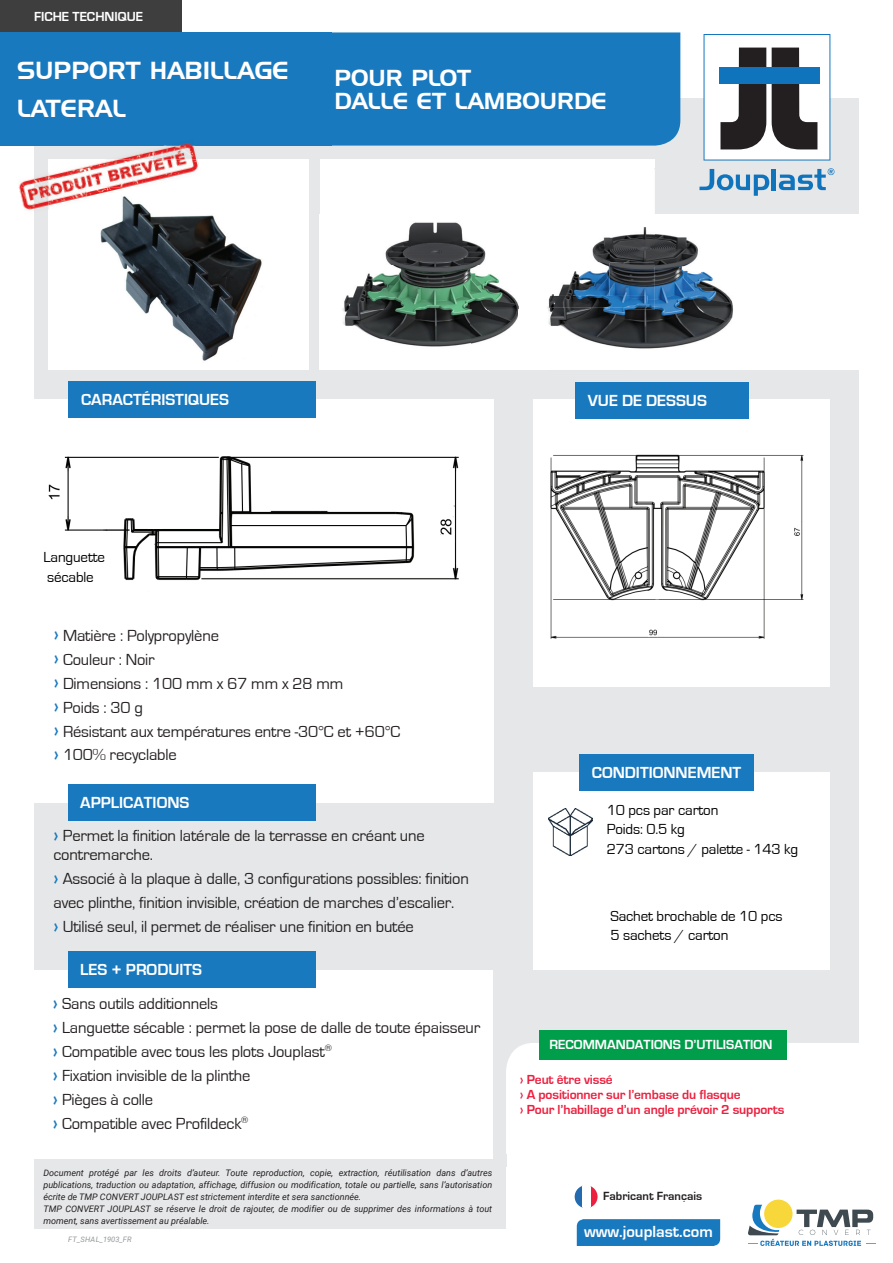
<style>
.page{position:relative;width:893px;height:1263px;background:#fff}
.page>*{position:absolute;margin:0;border:0;box-sizing:border-box;transform-origin:0 0}
.t1{font:24px/37.5px "Handel Gothic BT";color:#fff}
.t2{font:22.5px/22.5px "Handel Gothic BT";color:#fff}
.t3{font:16.5px/24px "Eurostile";letter-spacing:-.01em;color:#231f20}
.t4{font:700 16.5px "Eurostile";color:#fff}
.t5{font:15px/19.5px "Eurostile";letter-spacing:-.01em;color:#000}
.t6{font:700 13.65px "Eurostile";color:#fff}
.t7{font:700 13.5px/15px "Eurostile";letter-spacing:-.01em;color:#ed203f}
.t8{font:700 13.5px "Eurostile";color:#fff}
.t9{font:700 12.15px "Eurostile";color:#231f20}
.t10{font:italic 9px/12px "Roboto";color:#231f20}
.t11{font:italic 7.5px "Roboto";letter-spacing:.035em;color:#939598}
.s1{font-weight:700;font-size:18px;color:#1979bf}
.s2{font-weight:700;color:#fff}
</style>
<div class="page">
<div style="left:34px;top:99px;width:825px;height:1130px;background:#e6e7e9"></div>
<div style="left:320px;top:215px;width:573px;height:155px;background:#fff"></div>
<div style="left:320px;top:159px;width:335px;height:150px;background:#fff"></div>
<div style="left:0;top:0;width:181px;height:32px;background:#3e3e3f"></div>
<div style="left:0;top:399px;width:493px;height:403px;background:#fff"></div>
<div style="left:69px;top:381px;width:247px;height:36px;background:#1979bf"></div>
<div style="left:534px;top:399px;width:296px;height:288px;background:#fff"></div>
<div style="left:575px;top:383px;width:173px;height:36px;background:#1979bf"></div>
<div style="left:506px;top:1043px;width:353px;height:124px;background:#fff"></div>
<div style="left:539px;top:1030px;width:247px;height:30px;background:#009e4b"></div>
<div style="left:68px;top:784px;width:248px;height:36px;background:#1979bf"></div>
<div style="left:0;top:32px;width:332px;height:114px;background:#1979bf"></div>
<div style="left:332px;top:32px;width:348px;height:114px;background:#1979bf"></div>
<div style="left:534px;top:772px;width:296px;height:197px;background:#fff"></div>
<div style="left:579px;top:754px;width:175px;height:36px;background:#1979bf"></div>
<div style="left:49px;top:159px;width:260px;height:211px;background:#fff"></div>
<div style="left:33px;top:970px;width:459px;height:189px;background:#fff"></div>
<div style="left:68px;top:951px;width:248px;height:36px;background:#1979bf"></div>
<img style="left:549px;top:809px;width:44px;height:46px">
<img style="left:655px;top:169px;width:130px;height:46px">
<img style="left:655px;top:234px;width:43px;height:32px">
<img style="left:548px;top:309px;width:77px;height:9px">
<img style="left:625px;top:266px;width:107px;height:52px">
<img style="left:548px;top:318px;width:184px;height:31px">
<img style="left:610px;top:227px;width:45px;height:82px">
<img style="left:547px;top:237px;width:63px;height:72px">
<img style="left:547px;top:296px;width:101px;height:12px">
<img style="left:342px;top:222px;width:177px;height:125px">
<div style="left:506px;top:1167px;width:387px;height:96px;background:#fff"></div>
<img style="left:550px;top:454px;width:254px;height:185px">
<img style="left:48px;top:456px;width:411px;height:124px">
<img style="left:100px;top:213px;width:162px;height:148px">
<img style="left:18px;top:178px;width:16px;height:32px">
<img style="left:34px;top:151px;width:117px;height:62px">
<img style="left:151px;top:146px;width:45px;height:13px">
<img style="left:165px;top:143px;width:30px;height:3px">
<img style="left:49px;top:159px;width:150px;height:50px">
<img style="left:86px;top:187px;width:59px;height:14px">
<svg style="left:703px;top:34px;width:127px;height:127px"></svg>
<div style="left:719px;top:68px;width:101px;height:16px;background:#1074bc"></div>
<svg style="left:699px;top:169px;width:70px;height:27px"></svg>
<hr style="left:772px;top:169px;width:4px;height:21px;background:#1074bc">
<svg style="left:779px;top:168px;width:55px;height:22px"></svg>
<div style="left:577px;top:1219px;width:143px;height:27px;background:#1979bf"></div>
<svg style="left:575px;top:1186px;width:7px;height:22px"></svg>
<svg style="left:590px;top:1186px;width:8px;height:22px"></svg>
<svg style="left:748px;top:1199px;width:128px;height:47px"></svg>
<p class="t8" style="left:34px;top:9px;width:111px">FICHE TECHNIQUE</p>
<h1 class="t1" style="left:17px;top:52px;width:273px">SUPPORT HABILLAGE<br>LATERAL</h1>
<h2 class="t2" style="left:334px;top:67px;width:274px">POUR PLOT<br>DALLE ET LAMBOURDE</h2>
<p class="t4" style="left:81px;top:390px;width:149px">CARACTÉRISTIQUES</p>
<p class="t4" style="left:588px;top:392px;width:121px">VUE DE DESSUS</p>
<p class="t5" style="left:43px;top:548px;width:63px">Languette sécable</p>
<p class="t3" style="left:54px;top:624px;width:348px"><span class="s1">›</span> Matière : Polypropylène<br><span class="s1">›</span> Couleur : Noir<br><span class="s1">›</span> Dimensions : 100 mm x 67 mm x 28 mm<br><span class="s1">›</span> Poids : 30 g<br><span class="s1">›</span> Résistant aux températures entre -30°C et +60°C</p>
<p class="t3" style="left:54px;top:743px;width:125px"><span class="s1">›</span> 100% recyclable</p>
<p class="t4" style="left:80px;top:793px;width:111px">APPLICATIONS</p>
<p class="t3" style="left:53px;top:826px;width:373px;line-height:19.5px"><span class="s1">›</span> Permet la finition latérale de la terrasse en créant une contremarche.</p>
<p class="t3" style="left:53px;top:867px;width:417px"><span class="s1">›</span> Associé à la plaque à dalle, 3 configurations possibles: finition avec plinthe, finition invisible, création de marches d’escalier.<br><span class="s1">›</span> Utilisé seul, il permet de réaliser une finition en butée</p>
<p class="t3" style="left:53px;top:953px;width:167px;line-height:33.6px;text-indent:28px"><span class="s2">LES + PRODUITS<br></span><span class="s1">›</span> Sans outils additionnels</p>
<p class="t3" style="left:53px;top:1015px;width:429px"><span class="s1">›</span> Languette sécable : permet la pose de dalle de toute épaisseur <span class="s1">›</span> Compatible avec tous les plots Jouplast<sup>®<br></sup><span class="s1">›</span> Fixation invisible de la plinthe<br><span class="s1">›</span> Pièges à colle<br><span class="s1">›</span> Compatible avec Profildeck<sup>®</sup></p>
<p class="t10" style="left:43px;top:1166px;width:450px">Document protégé par les droits d’auteur. Toute reproduction, copie, extraction, réutilisation dans d’autres publications, traduction ou adaptation, affichage, diffusion ou modification, totale ou partielle, sans l’autorisation écrite de TMP CONVERT JOUPLAST est strictement interdite et sera sanctionnée.<br>TMP CONVERT JOUPLAST se réserve le droit de rajouter, de modifier ou de supprimer des informations à tout moment, sans avertissement au préalable.</p>
<p class="t11" style="left:68px;top:1234px;width:65px">FT_SHAL_1903_FR</p>
<p class="t4" style="left:592px;top:763px;width:151px">CONDITIONNEMENT</p>
<p class="t5" style="left:607px;top:800px;width:193px">10 pcs par carton<br>Poids: 0.5 kg<br>273 cartons / palette - 143 kg</p>
<p class="t5" style="left:610px;top:906px;width:174px">Sachet brochable de 10 pcs<br>5 sachets / carton</p>
<p class="t6" style="left:549px;top:1037px;width:224px">RECOMMANDATIONS D’UTILISATION</p>
<p class="t7" style="left:520px;top:1072px;width:266px">› Peut être vissé<br>› A positionner sur l’embase du flasque<br>› Pour l’habillage d’un angle prévoir 2 supports</p>
<p class="t9" style="left:603px;top:1189px;width:101px">Fabricant Français</p>
<p class="t4" style="left:584px;top:1223px;width:130px">www.jouplast.com</p>
</div>
